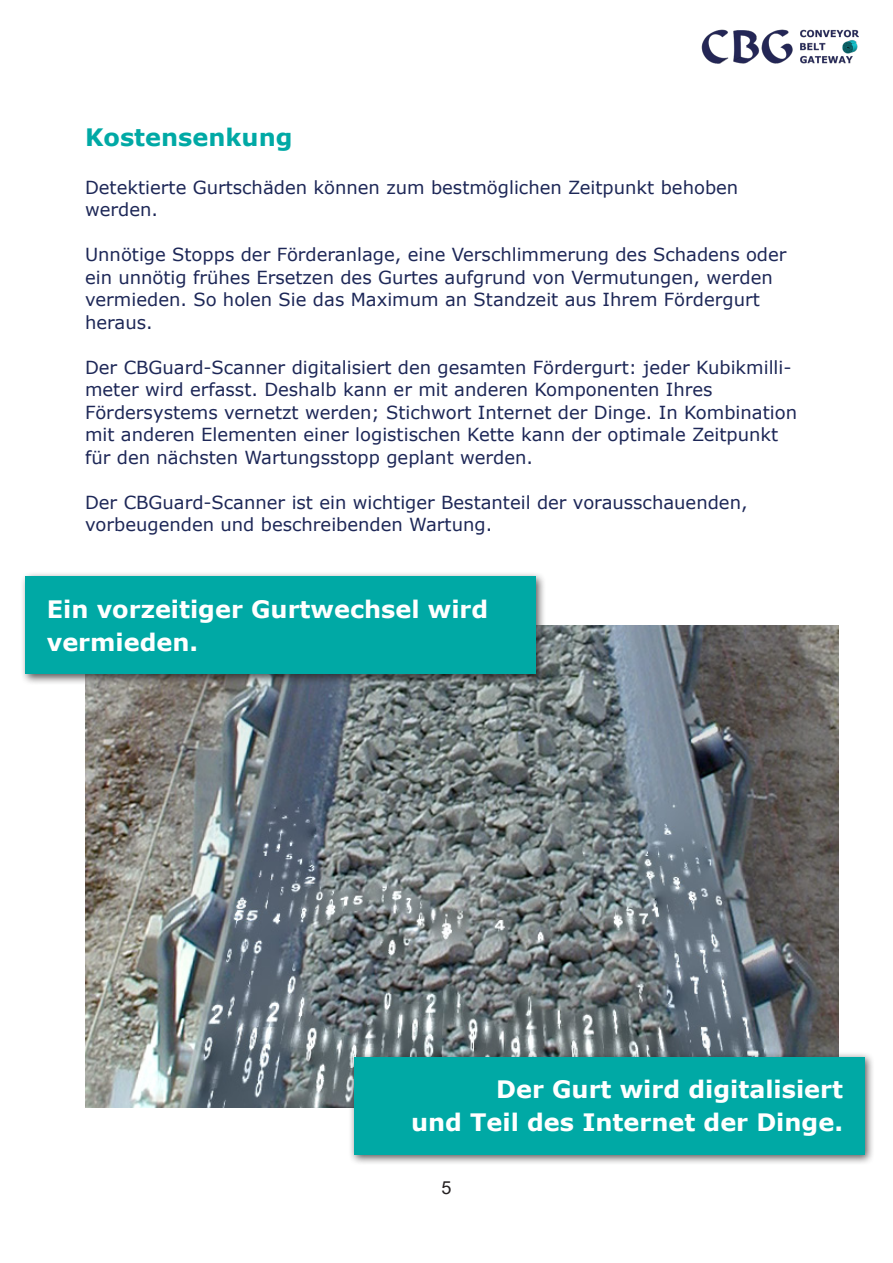
<style>
.page{position:relative;width:893px;height:1263px;background:#fff}
.page>*{position:absolute;margin:0;border:0;box-sizing:border-box;transform-origin:0 0}
.t1{font:700 24px/33px "Verdana";color:#fff}
.t2{font:700 24px "Verdana";color:#00a9a5}
.t3{font:18px/22.5px "Verdana";color:#1d2757}
.t4{font:18px "Arial";color:#231f20}
</style>
<div class="page">
<img style="left:701px;top:29px;width:157px;height:34px">
<img style="left:85px;top:625px;width:754px;height:483px">
<div style="left:349px;top:1051px;width:526px;height:115px;background:#231f20;opacity:.75"></div>
<div style="left:354px;top:1057px;width:510px;height:97px;background:#00a9a5"></div>
<div style="left:20px;top:571px;width:527px;height:114px;background:#231f20;opacity:.75"></div>
<div style="left:26px;top:576px;width:510px;height:98px;background:#00a9a5"></div>
<p class="t2" style="left:85px;top:120px;width:209px">Kostensenkung</p>
<p class="t3" style="left:85px;top:176px;width:655px">Detektierte Gurtschäden können zum bestmöglichen Zeitpunkt behoben werden.</p>
<p class="t3" style="left:85px;top:243px;width:703px">Unnötige Stopps der Förderanlage, eine Verschlimmerung des Schadens oder ein unnötig frühes Ersetzen des Gurtes aufgrund von Vermutungen, werden vermieden. So holen Sie das Maximum an Standzeit aus Ihrem Fördergurt heraus.</p>
<p class="t3" style="left:85px;top:356px;width:708px">Der CBGuard-Scanner digitalisiert den gesamten Fördergurt: jeder Kubikmilli&shy;meter wird erfasst. Deshalb kann er mit anderen Komponenten Ihres</p>
<p class="t3" style="left:85px;top:401px;width:713px">Fördersystems vernetzt werden; Stichwort Internet der Dinge. In Kombination mit anderen Elementen einer logistischen Kette kann der optimale Zeitpunkt für den nächsten Wartungsstopp geplant werden.</p>
<p class="t3" style="left:85px;top:491px;width:664px">Der CBGuard-Scanner ist ein wichtiger Bestanteil der vorausschauenden, vorbeugenden und beschreibenden Wartung.</p>
<p class="t1" style="left:47px;top:592px;width:443px">Ein vorzeitiger Gurtwechsel wird vermieden.</p>
<p class="t1" style="left:496px;top:1072px;width:348px">Der Gurt wird digitalisiert</p>
<p class="t1" style="left:411px;top:1105px;width:433px">und Teil des Internet der Dinge.</p>
<p class="t4" style="left:441px;top:1175px;width:12px">5</p>
</div>
